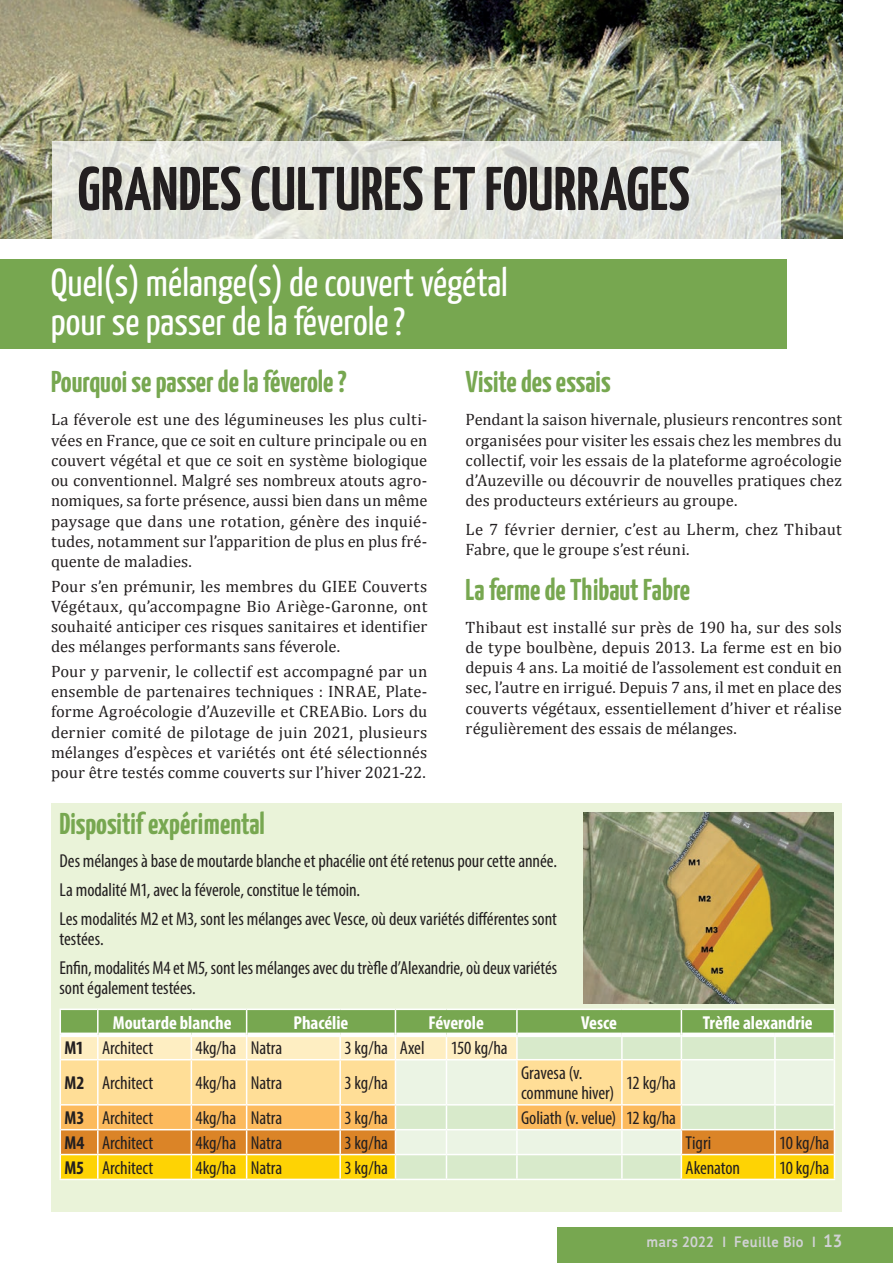
<style>
.page{position:relative;width:893px;height:1263px;background:#fff}
.page>*{position:absolute;margin:0;border:0;box-sizing:border-box;transform-origin:0 0}
.t1{font:61.5px "Yanone Kaffeesatz Bold";letter-spacing:.005em;color:#231f20}
.t2{font:39px/39px "Yanone Kaffeesatz";color:#fff}
.t3{font:30px "Yanone Kaffeesatz Bold";color:#77a750}
.t4{font:condensed 18.75px/28.8px "Myriad Pro";letter-spacing:-.005em;color:#231f20}
.t5{font:700 condensed 18.75px "Myriad Pro";color:#fff}
.t6{font:16.5px/20.2px "Cambria";letter-spacing:.005em;color:#231f20;text-align:justify}
.t7{font:700 15px "Sheep Sans";letter-spacing:.005em;color:#d1d2d4}
.s1{font-weight:700}
.s2{font-size:18px}
</style>
<div class="page">
<div style="left:557px;top:1227px;width:336px;height:36px;background:#77a750"></div>
<img style="left:0;top:0;width:842px;height:238px">
<svg style="left:52px;top:141px;width:728px;height:98px;fill:#e3e4dd"></svg>
<div style="left:0;top:259px;width:787px;height:90px;background:#77a750"></div>
<div style="left:51px;top:804px;width:791px;height:408px;background:#eaf3d9"></div>
<hr style="left:60px;top:1008px;width:38px;height:2px;background:#fff">
<hr style="left:98px;top:1008px;width:93px;height:2px;background:#fff">
<hr style="left:191px;top:1008px;width:56px;height:2px;background:#fff">
<hr style="left:247px;top:1008px;width:93px;height:2px;background:#fff">
<hr style="left:340px;top:1008px;width:55px;height:2px;background:#fff">
<hr style="left:395px;top:1008px;width:51px;height:2px;background:#fff">
<hr style="left:446px;top:1008px;width:71px;height:2px;background:#fff">
<hr style="left:517px;top:1008px;width:105px;height:2px;background:#fff">
<hr style="left:622px;top:1008px;width:59px;height:2px;background:#fff">
<hr style="left:681px;top:1008px;width:94px;height:2px;background:#fff">
<hr style="left:775px;top:1008px;width:60px;height:2px;background:#fff">
<svg style="left:60px;top:1009px;width:775px;height:170px"></svg>
<hr style="left:60px;top:1179px;width:38px;height:1px;background:#fff">
<hr style="left:98px;top:1179px;width:93px;height:1px;background:#fff">
<hr style="left:191px;top:1179px;width:56px;height:1px;background:#fff">
<hr style="left:247px;top:1179px;width:93px;height:1px;background:#fff">
<hr style="left:340px;top:1179px;width:55px;height:1px;background:#fff">
<hr style="left:395px;top:1179px;width:51px;height:1px;background:#fff">
<hr style="left:446px;top:1179px;width:71px;height:1px;background:#fff">
<hr style="left:517px;top:1179px;width:105px;height:1px;background:#fff">
<hr style="left:622px;top:1179px;width:59px;height:1px;background:#fff">
<hr style="left:681px;top:1179px;width:94px;height:1px;background:#fff">
<hr style="left:775px;top:1179px;width:60px;height:1px;background:#fff">
<img style="left:584px;top:812px;width:249px;height:191px">
<h1 class="t1" style="left:78px;top:151px;width:614px">GRANDES CULTURES ET FOURRAGES</h1>
<h2 class="t2" style="left:51px;top:262px;width:459px">Quel(s) mélange(s) de couvert végétal pour se passer de la féverole?</h2>
<h3 class="t3" style="left:51px;top:363px;width:297px">Pourquoi se passer de la féverole ?</h3>
<p class="t6" style="left:51px;top:410px;width:378px">La féverole est une des légumineuses les plus culti&shy;vées en France, que ce soit en culture principale ou en couvert végétal et que ce soit en système biologique ou conventionnel. Malgré ses nombreux atouts agro&shy;nomiques, sa forte présence, aussi bien dans un même paysage que dans une rotation, génère des inquié&shy;tudes, notamment sur l’apparition de plus en plus fré&shy;quente de maladies.</p>
<p class="t6" style="left:51px;top:576px;width:378px">Pour s’en prémunir, les membres du GIEE Couverts Végétaux, qu’accompagne Bio Ariège-Garonne, ont souhaité anticiper ces risques sanitaires et identifier des mélanges performants sans féverole.</p>
<p class="t6" style="left:51px;top:661px;width:378px">Pour y parvenir, le collectif est accompagné par un ensemble de partenaires techniques : INRAE, Plate&shy;forme Agroécologie d’Auzeville et CREABio. Lors du dernier comité de pilotage de juin 2021, plusieurs mélanges d’espèces et variétés ont été sélectionnés pour être testés comme couverts sur l’hiver 2021-22.</p>
<h3 class="t3" style="left:466px;top:363px;width:146px">Visite des essais</h3>
<p class="t6" style="left:466px;top:410px;width:378px">Pendant la saison hivernale, plusieurs rencontres sont organisées pour visiter les essais chez les membres du collectif, voir les essais de la plateforme agroécologie d’Auzeville ou découvrir de nouvelles pratiques chez des producteurs extérieurs au groupe.</p>
<p class="t6" style="left:466px;top:519px;width:378px">Le 7 février dernier, c’est au Lherm, chez Thibaut<br>Fabre, que le groupe s’est réuni.</p>
<h3 class="t3" style="left:466px;top:571px;width:226px">La ferme de Thibaut Fabre</h3>
<p class="t6" style="left:466px;top:617px;width:378px">Thibaut est installé sur près de 190 ha, sur des sols de type boulbène, depuis 2013. La ferme est en bio depuis 4 ans. La moitié de l’assolement est conduit en sec, l’autre en irrigué. Depuis 7 ans, il met en place des couverts végétaux, essentiellement d’hiver et réalise régulièrement des essais de mélanges.</p>
<h3 class="t3" style="left:60px;top:805px;width:207px">Dispositif expérimental</h3>
<p class="t4" style="left:60px;top:846px;width:499px">Des mélanges à base de moutarde blanche et phacélie ont été retenus pour cette année.<br>La modalité M1, avec la féverole, constitue le témoin.<br>Les modalités M2 et M3, sont les mélanges avec Vesce, où deux variétés différentes sont</p>
<p class="t4" style="left:60px;top:924px;width:499px">testées.<br>Enfin, modalités M4 et M5, sont les mélanges avec du trèfle d’Alexandrie, où deux variétés</p>
<p class="t4" style="left:60px;top:973px;width:138px">sont également testées.</p>
<p class="t5" style="left:113px;top:1011px;width:120px">Moutarde blanche</p>
<p class="t5" style="left:294px;top:1011px;width:56px">Phacélie</p>
<p class="t5" style="left:428px;top:1011px;width:57px">Féverole</p>
<p class="t5" style="left:581px;top:1011px;width:37px">Vesce</p>
<p class="t5" style="left:703px;top:1011px;width:111px">Trèfle alexandrie</p>
<p class="t4" style="left:64px;top:1033px;width:90px"><span class="s1">M1</span> Architect</p>
<p class="t4" style="left:196px;top:1033px;width:88px">4kg/ha Natra</p>
<p class="t4" style="left:344px;top:1033px;width:82px">3 kg/ha Axel</p>
<p class="t4" style="left:451px;top:1033px;width:59px">150 kg/ha</p>
<p class="t4" style="left:64px;top:1068px;width:90px"><span class="s1">M2</span> Architect</p>
<p class="t4" style="left:196px;top:1068px;width:88px">4kg/ha Natra</p>
<p class="t4" style="left:344px;top:1068px;width:45px">3 kg/ha</p>
<p class="t4" style="left:521px;top:1062px;width:95px;line-height:20.2px">Gravesa (v. commune hiver)</p>
<p class="t4" style="left:626px;top:1068px;width:51px">12 kg/ha</p>
<p class="t4" style="left:64px;top:1103px;width:90px"><span class="s1">M3</span> Architect</p>
<p class="t4" style="left:196px;top:1103px;width:88px">4kg/ha Natra</p>
<p class="t4" style="left:344px;top:1103px;width:45px">3 kg/ha</p>
<p class="t4" style="left:521px;top:1103px;width:156px">Goliath (v. velue) 12 kg/ha</p>
<p class="t4" style="left:64px;top:1128px;width:90px"><span class="s1">M4</span> Architect</p>
<p class="t4" style="left:196px;top:1128px;width:88px">4kg/ha Natra</p>
<p class="t4" style="left:344px;top:1128px;width:45px">3 kg/ha</p>
<p class="t4" style="left:686px;top:1128px;width:27px">Tigri</p>
<p class="t4" style="left:779px;top:1128px;width:52px">10 kg/ha</p>
<p class="t4" style="left:64px;top:1153px;width:90px"><span class="s1">M5</span> Architect</p>
<p class="t4" style="left:196px;top:1153px;width:88px">4kg/ha Natra</p>
<p class="t4" style="left:344px;top:1153px;width:45px">3 kg/ha</p>
<p class="t4" style="left:686px;top:1153px;width:56px">Akenaton</p>
<p class="t4" style="left:779px;top:1153px;width:52px">10 kg/ha</p>
<p class="t7" style="left:647px;top:1233px;width:69px">mars 2022</p>
<p class="t7" style="left:734px;top:1233px;width:110px">Feuille Bio <span class="s2">13</span></p>
</div>
